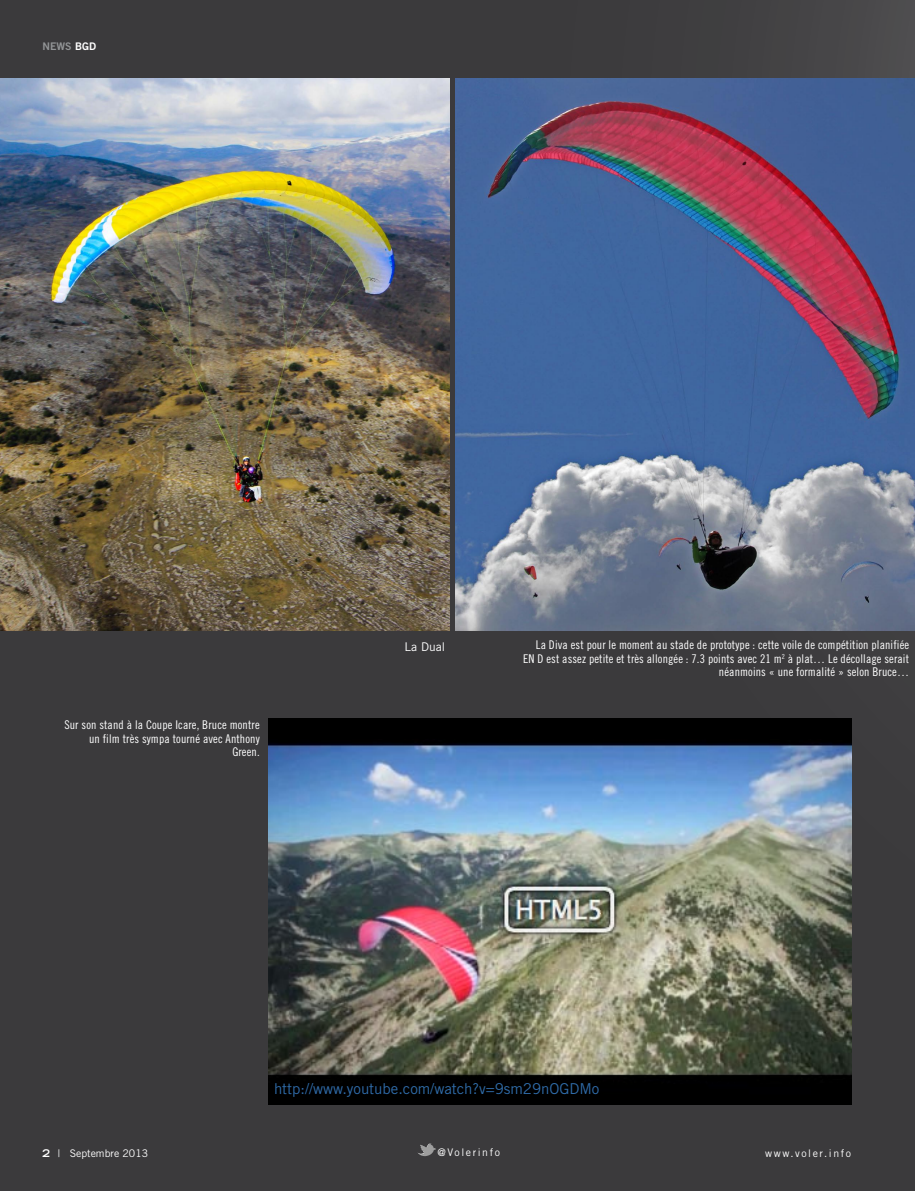
<style>
.page{position:relative;width:915px;height:1191px;background:#fff}
.page>*{position:absolute;margin:0;border:0;box-sizing:border-box;transform-origin:0 0}
.t1{font:15px "Trade Gothic LT Std";letter-spacing:-.005em;color:#2f6ba8}
.t2{font:12px/13.5px "Trade Gothic LT Std Cn 18";letter-spacing:.01em;color:#fff;text-align:right}
.t3{font:12px "Trade Gothic LT Std";color:#fff}
.t4{font:10.5px "Trade Gothic LT Std";letter-spacing:.15em;color:#fff}
.t5{font:10.5px "Trade Gothic LT Std";color:#fff}
.t6{font:10.5px "Trade Gothic LT Std Bd 2";color:#939597}
.s1{color:#fff}
.s2{font-weight:700;font-stretch:expanded}
</style>
<div class="page">
<div style="left:0;top:0;width:914px;height:1191px;background:#3b3a3c"></div>
<img style="left:0;top:78px;width:449px;height:552px">
<img style="left:417px;top:1143px;width:19px;height:13px">
<img style="left:268px;top:718px;width:582px;height:386px">
<img style="left:455px;top:79px;width:459px;height:551px">
<p class="t6" style="left:43px;top:40px;width:55px">NEWS <span class="s1">BGD</span></p>
<p class="t2" style="left:64px;top:718px;width:197px">Sur son stand à la Coupe Icare, Bruce montre un film très sympa tourné avec Anthony<br>Green.</p>
<p class="t3" style="left:404px;top:640px;width:42px">La Dual</p>
<p class="t2" style="left:523px;top:638px;width:387px">La Diva est pour le moment au stade de prototype : cette voile de compétition planifiée<br>EN D est assez petite et très allongée : 7.3 points avec 21 m<sup>2</sup> à plat… Le décollage serait néanmoins « une formalité » selon Bruce…</p>
<p class="t1" style="left:274px;top:1079px;width:327px">http://www.youtube.com/watch?v=9sm29nOGDMo</p>
<p class="t4" style="left:437px;top:1146px;width:64px">@Volerinfo</p>
<p class="t5" style="left:43px;top:1146px;width:107px"><span class="s2">2</span> | Septembre 2013</p>
<p class="t4" style="left:765px;top:1146px;width:87px">www.voler.info</p>
</div>
